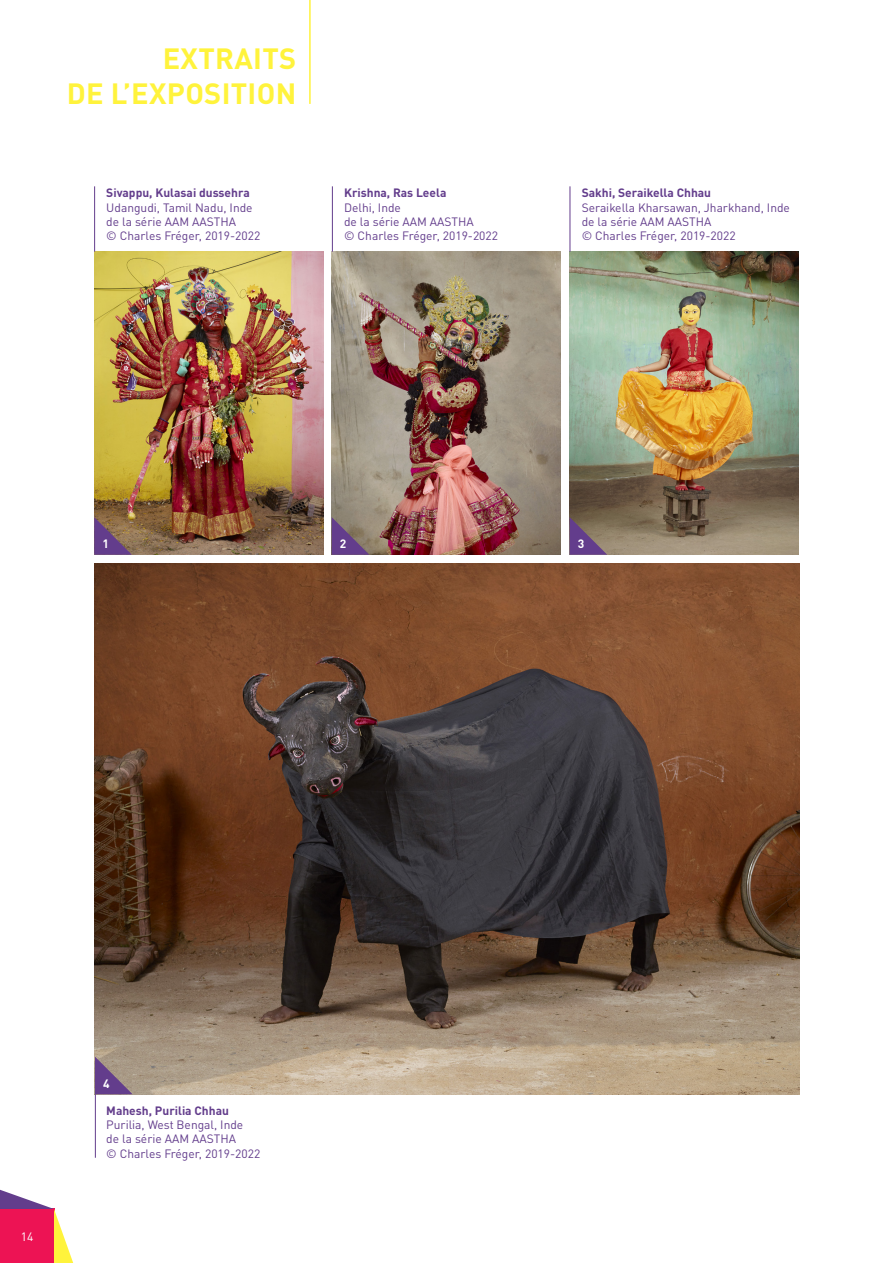
<style>
.page{position:relative;width:893px;height:1263px;background:#fff}
.page>*{position:absolute;margin:0;border:0;box-sizing:border-box;transform-origin:0 0}
.t1{font:700 28.95px "DINOT";letter-spacing:.01em;color:#fff33c}
.t2{font:12px "DINOT";color:#633d8c}
.t3{font:700 12px "DINOT";color:#633d8c}
.t4{font:700 12px "DINOT";color:#fff}
.t5{font:12px "DINOT";color:#fff}
</style>
<div class="page">
<hr style="left:309px;top:0;width:2px;height:104px;background:#fff33c">
<img style="left:332px;top:252px;width:229px;height:303px">
<img style="left:570px;top:252px;width:228px;height:303px">
<img style="left:94px;top:252px;width:229px;height:303px">
<img style="left:95px;top:563px;width:704px;height:531px">
<hr style="left:94px;top:186px;width:1px;height:66px;background:#633d8c">
<hr style="left:332px;top:186px;width:1px;height:66px;background:#633d8c">
<hr style="left:570px;top:186px;width:1px;height:66px;background:#633d8c">
<hr style="left:95px;top:1094px;width:1px;height:64px;background:#633d8c">
<svg style="left:0;top:1190px;width:73px;height:73px"></svg>
<svg style="left:94px;top:517px;width:38px;height:38px"></svg>
<svg style="left:95px;top:1057px;width:38px;height:37px"></svg>
<svg style="left:332px;top:517px;width:37px;height:38px"></svg>
<svg style="left:570px;top:517px;width:37px;height:38px"></svg>
<p class="t1" style="left:163px;top:40px;width:135px">EXTRAITS</p>
<p class="t1" style="left:67px;top:75px;width:231px">DE L’EXPOSITION</p>
<p class="t3" style="left:106px;top:185px;width:145px">Sivappu, Kulasai dussehra</p>
<p class="t2" style="left:106px;top:200px;width:148px">Udangudi, Tamil Nadu, Inde</p>
<p class="t2" style="left:106px;top:214px;width:131px">de la série AAM AASTHA</p>
<p class="t2" style="left:106px;top:229px;width:156px">© Charles Fréger, 2019-2022</p>
<p class="t3" style="left:344px;top:185px;width:104px">Krishna, Ras Leela</p>
<p class="t2" style="left:344px;top:200px;width:58px">Delhi, Inde</p>
<p class="t2" style="left:344px;top:214px;width:131px">de la série AAM AASTHA</p>
<p class="t2" style="left:344px;top:229px;width:156px">© Charles Fréger, 2019-2022</p>
<p class="t3" style="left:582px;top:185px;width:131px">Sakhi, Seraikella Chhau</p>
<p class="t2" style="left:582px;top:200px;width:210px">Seraikella Kharsawan, Jharkhand, Inde</p>
<p class="t2" style="left:582px;top:214px;width:131px">de la série AAM AASTHA</p>
<p class="t2" style="left:582px;top:229px;width:156px">© Charles Fréger, 2019-2022</p>
<p class="t4" style="left:102px;top:536px;width:8px">1</p>
<p class="t4" style="left:340px;top:536px;width:8px">2</p>
<p class="t4" style="left:578px;top:536px;width:8px">3</p>
<p class="t5" style="left:21px;top:1229px;width:14px">14</p>
<p class="t4" style="left:103px;top:1075px;width:8px">4</p>
<p class="t3" style="left:106px;top:1102px;width:124px">Mahesh, Purilia Chhau</p>
<p class="t2" style="left:106px;top:1117px;width:138px">Purilia, West Bengal, Inde</p>
<p class="t2" style="left:106px;top:1131px;width:131px">de la série AAM AASTHA</p>
<p class="t2" style="left:106px;top:1146px;width:156px">© Charles Fréger, 2019-2022</p>
</div>
